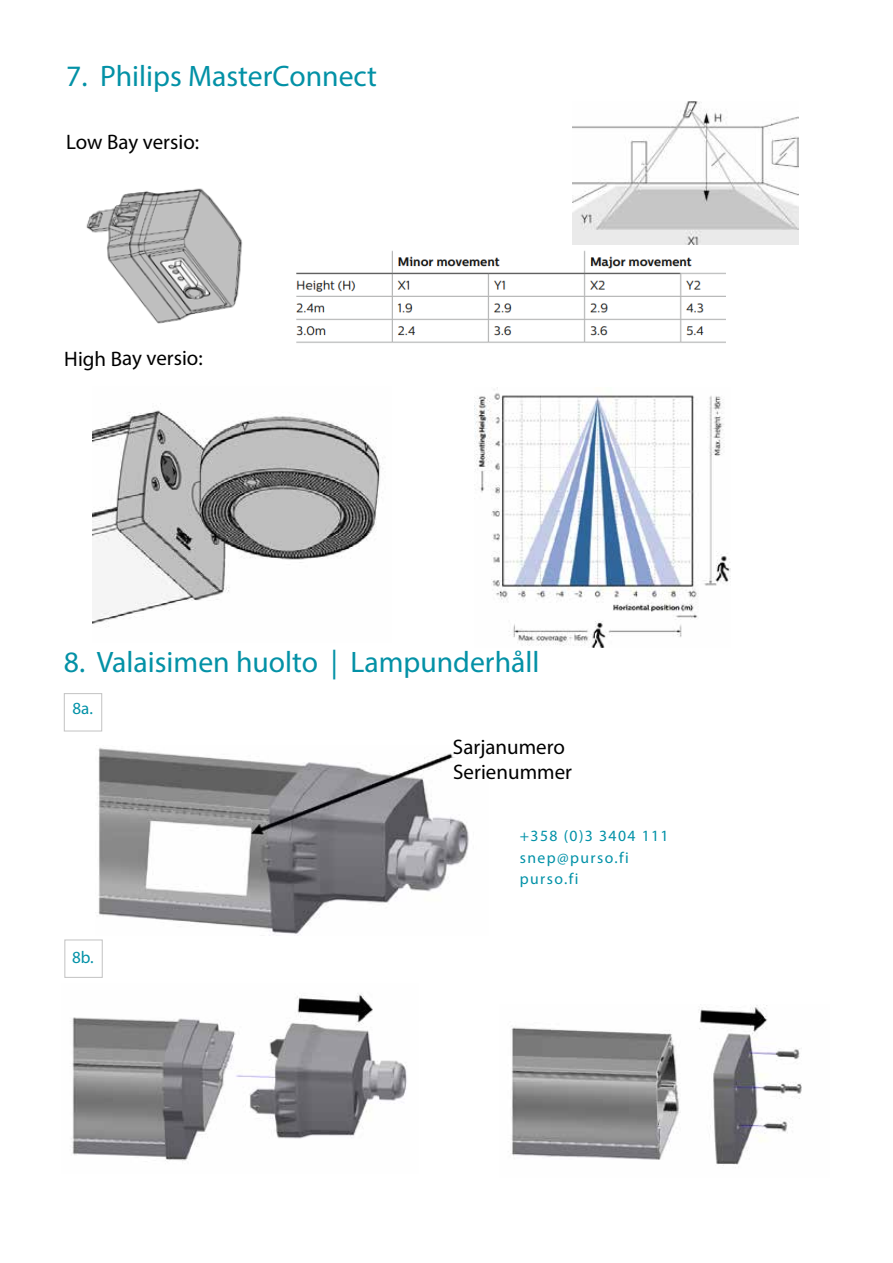
<style>
.page{position:relative;width:893px;height:1263px;background:#fff}
.page>*{position:absolute;margin:0;border:0;box-sizing:border-box;transform-origin:0 0}
.t1{font:29.7px "Myriad Pro";color:#0391a6}
.t2{font:21px/25.2px "Myriad Pro";letter-spacing:-.005em;color:#000}
.t3{font:17.1px "Myriad Pro";color:#0091a7}
.t4{font:15.75px/21.1px "Myriad Pro";letter-spacing:.09em;color:#0091a7}
</style>
<div class="page">
<img style="left:98px;top:748px;width:371px;height:187px">
<div style="left:64px;top:693px;width:38px;height:38px;border:1px solid #c6c6c6"></div>
<div style="left:64px;top:939px;width:39px;height:39px;border:1px solid #c6c6c6"></div>
<img style="left:508px;top:1004px;width:294px;height:162px">
<img style="left:71px;top:993px;width:336px;height:168px">
<img style="left:86px;top:188px;width:157px;height:136px">
<img style="left:572px;top:102px;width:226px;height:143px">
<img style="left:296px;top:250px;width:429px;height:93px">
<img style="left:92px;top:410px;width:291px;height:217px">
<img style="left:474px;top:387px;width:256px;height:261px">
<p class="t1" style="left:66px;top:58px;width:312px">7. Philips MasterConnect</p>
<p class="t2" style="left:66px;top:129px;width:135px">Low Bay versio:</p>
<p class="t2" style="left:64px;top:345px;width:140px">High Bay versio:</p>
<p class="t1" style="left:64px;top:643px;width:477px">8. Valaisimen huolto | Lampunderhåll</p>
<p class="t3" style="left:72px;top:697px;width:22px">8a.</p>
<p class="t3" style="left:72px;top:947px;width:23px">8b.</p>
<p class="t2" style="left:453px;top:734px;width:121px">Sarjanumero<br>Serienummer</p>
<p class="t4" style="left:520px;top:825px;width:150px">+358 (0)3 3404 111 snep@purso.fi purso.fi</p>
</div>
